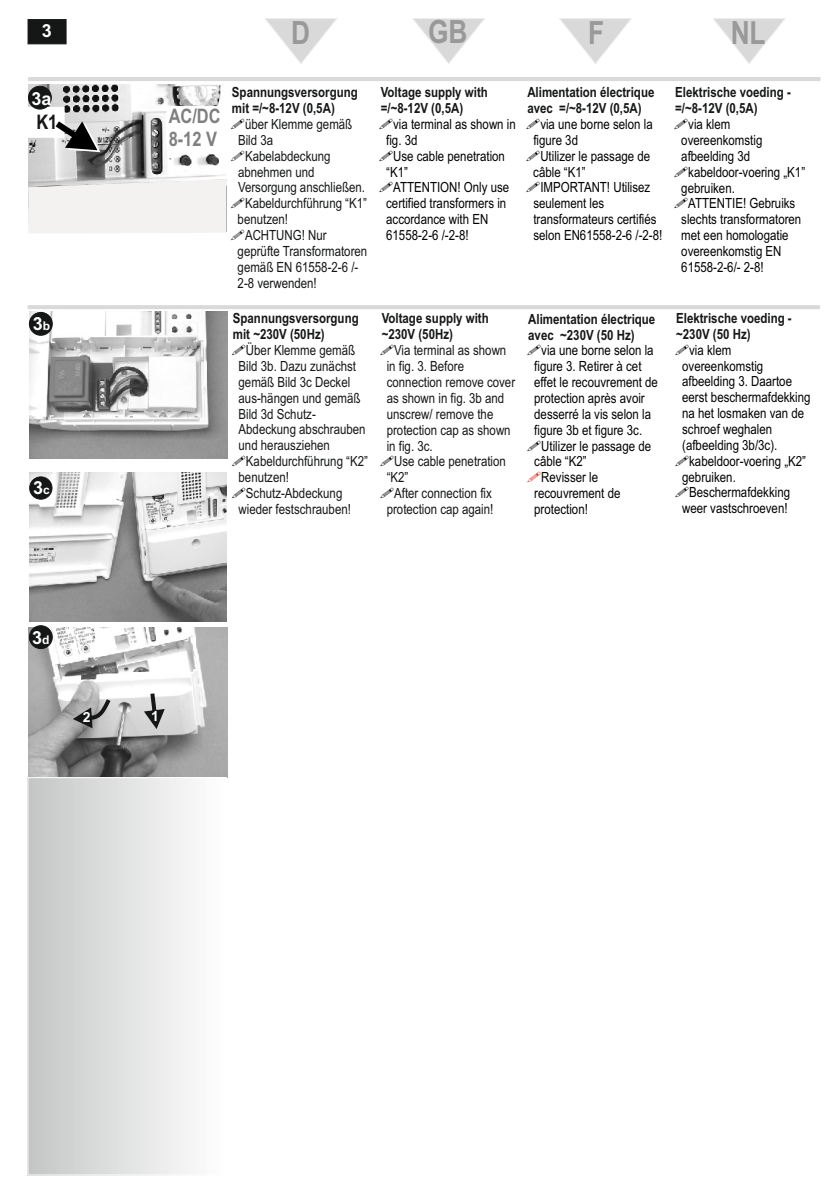
<style>
.page{position:relative;width:840px;height:1191px;background:#fff}
.page>*{position:absolute;margin:0;border:0;box-sizing:border-box;transform-origin:0 0}
.t1{font:700 32px "Arial Narrow";color:#999}
.t2{font:700 20px/22.8px "Arial Narrow";color:#7f7f7f}
.t3{font:700 20px "Arial Narrow";color:#151616}
.t4{font:700 18px "Arial";color:#fff}
.t5{font:14px/15.8px "Arial Narrow";color:#000}
.t6{font:14px/15.8px "Arial Narrow";color:#151616}
.t7{font:700 14px/16px "Arial Narrow";color:#151616}
.t8{font:700 14px "Arial";color:#fff}
.s1{font-size:12px}
</style>
<div class="page">
<hr style="left:28px;top:305px;width:791px;height:4px;background:#d9d9da">
<svg style="left:28px;top:19px;width:38px;height:25px"></svg>
<svg style="left:412px;top:18px;width:73px;height:46px"></svg>
<svg style="left:559px;top:18px;width:73px;height:46px"></svg>
<svg style="left:264px;top:18px;width:73px;height:46px"></svg>
<svg style="left:713px;top:18px;width:72px;height:46px"></svg>
<img style="left:28px;top:84px;width:198px;height:95px">
<svg style="left:166px;top:106px;width:58px;height:43px"></svg>
<svg style="left:28px;top:107px;width:72px;height:45px"></svg>
<div style="left:28px;top:86px;width:24px;height:23px;background:#151616;border:1px solid #151616;border-radius:50%"></div>
<img style="left:29px;top:311px;width:198px;height:147px">
<div style="left:29px;top:312px;width:23px;height:23px;background:#151616;border:1px solid #151616;border-radius:50%"></div>
<img style="left:29px;top:627px;width:198px;height:150px">
<div style="left:29px;top:625px;width:23px;height:24px;background:#151616;border:1px solid #151616;border-radius:50%"></div>
<img style="left:29px;top:473px;width:198px;height:148px">
<div style="left:29px;top:476px;width:23px;height:23px;background:#151616;border:1px solid #151616;border-radius:50%"></div>
<svg style="left:144px;top:693px;width:21px;height:36px"></svg>
<svg style="left:73px;top:699px;width:37px;height:29px"></svg>
<hr style="left:28px;top:77px;width:792px;height:4px;background:#d9d9da">
<div style="left:28px;top:777px;width:198px;height:398px;background:linear-gradient(to right,#c5c5c6,#fff)"></div>
<div style="left:28px;top:777px;width:198px;height:398px;border:1px solid #fff"></div>
<svg style="left:28px;top:179px;width:199px;height:54px"></svg>
<svg style="left:140px;top:487px;width:87px;height:52px"></svg>
<p class="t4" style="left:42px;top:24px;width:12px">3</p>
<h1 class="t1" style="left:291px;top:20px;width:20px">D</h1>
<h1 class="t1" style="left:428px;top:20px;width:41px">GB</h1>
<h1 class="t1" style="left:588px;top:21px;width:18px">F</h1>
<h1 class="t1" style="left:730px;top:20px;width:36px">NL</h1>
<p class="t4" style="left:31px;top:91px;width:22px">3a</p>
<h2 class="t3" style="left:36px;top:115px;width:22px">K1</h2>
<h2 class="t2" style="left:169px;top:106px;width:53px">AC/DC<br>8-12 V</h2>
<p class="t7" style="left:232px;top:86px;width:127px">Spannungsversorgung mit =/~8-12V (0,5A)</p>
<p class="t6" style="left:245px;top:117px;width:109px">über Klemme gemäß</p>
<p class="t6" style="left:238px;top:133px;width:37px">Bild 3a</p>
<p class="t6" style="left:245px;top:149px;width:87px">Kabelabdeckung</p>
<p class="t6" style="left:238px;top:165px;width:78px">abnehmen und</p>
<p class="t6" style="left:238px;top:181px;width:128px">Versorgung anschließen.</p>
<p class="t6" style="left:237px;top:197px;width:131px;text-indent:7px">Kabeldurchführung “K1” benutzen!</p>
<p class="t6" style="left:237px;top:228px;width:131px;text-indent:7px">ACHTUNG! Nur geprüfte Transformatoren gemäß EN 61558-2-6 /-<br>2-8 verwenden!</p>
<p class="t7" style="left:380px;top:86px;width:108px">Voltage supply with =/~8-12V (0,5A)</p>
<p class="t5" style="left:386px;top:117px;width:131px;text-indent:7px">via terminal as shown in fig. 3d</p>
<p class="t5" style="left:393px;top:149px;width:113px">Use cable penetration</p>
<p class="t5" style="left:386px;top:165px;width:23px">“K1”</p>
<p class="t5" style="left:393px;top:181px;width:117px">ATTENTION! Only use</p>
<p class="t5" style="left:386px;top:197px;width:121px">certified transformers in</p>
<p class="t5" style="left:386px;top:213px;width:104px">accordance with EN</p>
<p class="t5" style="left:386px;top:228px;width:84px">61558-2-6 /-2-8!</p>
<p class="t7" style="left:527px;top:86px;width:128px">Alimentation électrique avec =/~8-12V (0,5A)</p>
<p class="t5" style="left:533px;top:117px;width:121px;text-indent:7px">via une borne selon la figure 3d</p>
<p class="t5" style="left:533px;top:181px;width:130px;text-indent:7px">IMPORTANT! Utilisez seulement les transformateurs certifiés selon EN61558-2-6 /-2-8!</p>
<p class="t5" style="left:533px;top:149px;width:118px;text-indent:7px">Utilizer le passage de câble “K1”</p>
<p class="t7" style="left:674px;top:86px;width:117px">Elektrische voeding - =/~8-12V (0,5A)</p>
<p class="t5" style="left:681px;top:117px;width:83px;text-indent:7px">via klem overeenkomstig afbeelding 3d</p>
<p class="t5" style="left:681px;top:197px;width:121px;text-indent:7px">ATTENTIE! Gebruiks slechts transformatoren met een homologatie overeenkomstig EN<br>61558-2-6/- 2-8!</p>
<p class="t5" style="left:681px;top:165px;width:125px;text-indent:7px">kabeldoor-voering „K1” gebruiken.</p>
<p class="t4" style="left:33px;top:317px;width:19px">3<span class="s1">b</span></p>
<p class="t4" style="left:33px;top:481px;width:18px">3<span class="s1">c</span></p>
<p class="t7" style="left:233px;top:312px;width:127px">Spannungsversorgung mit ~230V (50Hz)</p>
<p class="t6" style="left:238px;top:344px;width:129px;text-indent:7px">Über Klemme gemäß<br>Bild 3b. Dazu zunächst gemäß Bild 3c Deckel aus-hängen und gemäß<br>Bild 3d Schutz-<br>Abdeckung abschrauben und herausziehen</p>
<p class="t6" style="left:238px;top:486px;width:114px;text-align:center">Schutz-Abdeckung wieder festschrauben!</p>
<p class="t6" style="left:238px;top:454px;width:131px;text-indent:7px">Kabeldurchführung “K2” benutzen!</p>
<p class="t7" style="left:381px;top:312px;width:108px">Voltage supply with ~230V (50Hz)</p>
<p class="t6" style="left:386px;top:344px;width:130px;text-indent:7px">Via terminal as shown in fig. 3. Before connection remove cover as shown in fig. 3b and unscrew/ remove the protection cap as shown in fig. 3c.</p>
<p class="t6" style="left:386px;top:455px;width:121px;text-indent:7px">Use cable penetration “K2”</p>
<p class="t6" style="left:386px;top:486px;width:108px;text-align:center">After connection fix protection cap again!</p>
<p class="t7" style="left:528px;top:312px;width:128px">Alimentation électrique avec ~230V (50 Hz)</p>
<p class="t5" style="left:534px;top:344px;width:125px;text-indent:7px">via une borne selon la figure 3. Retirer à cet effet le recouvrement de protection après avoir desserré la vis selon la figure 3b et figure 3c.</p>
<p class="t5" style="left:534px;top:439px;width:118px;text-indent:7px">Utilizer le passage de câble “K2”</p>
<p class="t5" style="left:534px;top:471px;width:88px;text-indent:7px">Revisser le recouvrement de protection!</p>
<p class="t7" style="left:675px;top:311px;width:117px">Elektrische voeding - ~230V (50 Hz)</p>
<p class="t5" style="left:688px;top:343px;width:44px">via klem</p>
<p class="t5" style="left:681px;top:359px;width:83px">overeenkomstig</p>
<p class="t5" style="left:681px;top:375px;width:111px">afbeelding 3. Daartoe</p>
<p class="t5" style="left:681px;top:391px;width:130px">eerst beschermafdekking</p>
<p class="t5" style="left:681px;top:406px;width:123px">na het losmaken van de</p>
<p class="t5" style="left:681px;top:422px;width:91px">schroef weghalen</p>
<p class="t5" style="left:681px;top:438px;width:97px">(afbeelding 3b/3c).</p>
<p class="t5" style="left:688px;top:454px;width:118px">kabeldoor-voering „K2”</p>
<p class="t5" style="left:681px;top:470px;width:55px">gebruiken.</p>
<p class="t5" style="left:681px;top:486px;width:109px;text-align:center">Beschermafdekking weer vastschroeven!</p>
<p class="t4" style="left:32px;top:631px;width:19px">3<span class="s1">d</span></p>
<p class="t8" style="left:83px;top:712px;width:9px">2</p>
<p class="t8" style="left:151px;top:711px;width:9px">1</p>
</div>
